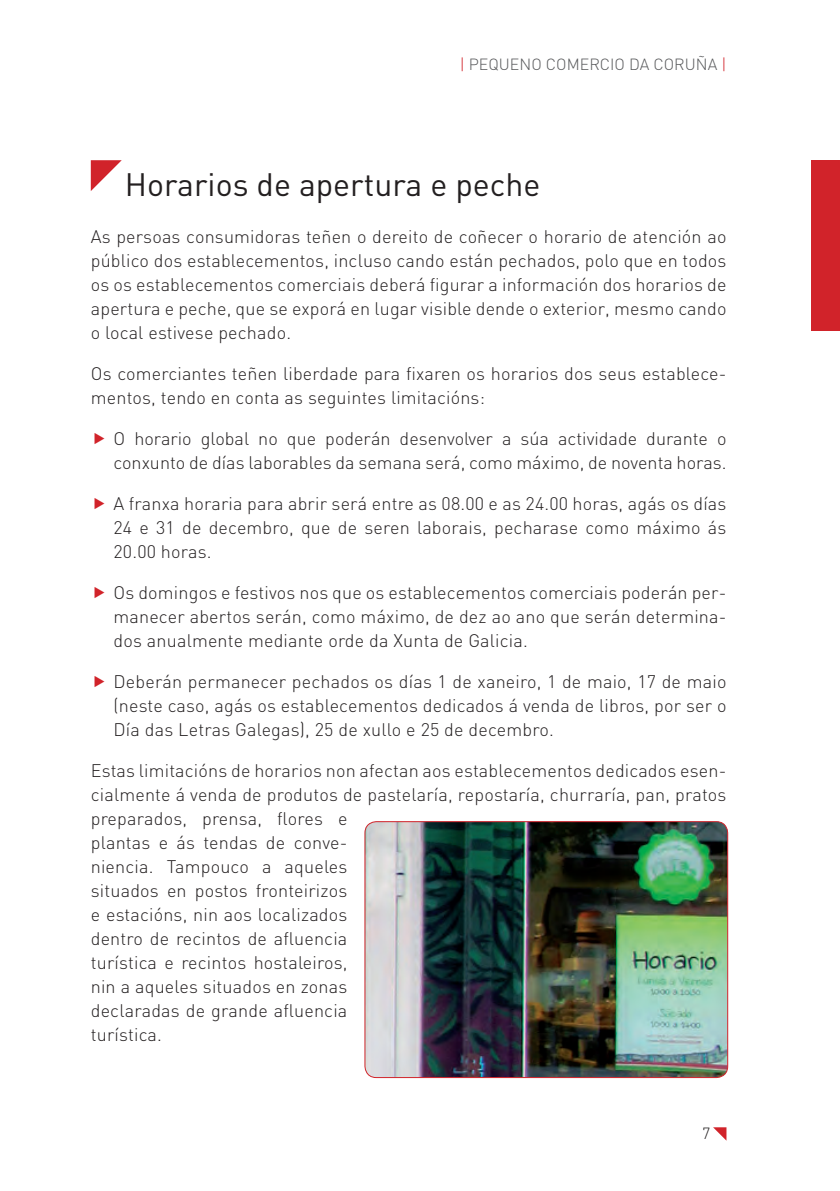
<style>
.page{position:relative;width:840px;height:1191px;background:#fff}
.page>*{position:absolute;margin:0;border:0;box-sizing:border-box;transform-origin:0 0}
.t1{font:32px "DIN";color:#231f20}
.t2{font:300 18px/24px "DIN";letter-spacing:.01em;color:#231f20;text-align:justify}
.t3{font:300 16px "DIN";color:#57585a}
.t4{font:300 16px "DIN";color:#231f20}
.s1{color:#d1232a}
</style>
<div class="page">
<svg style="left:713px;top:1127px;width:13px;height:13px"></svg>
<svg style="left:91px;top:160px;width:31px;height:31px"></svg>
<div style="left:811px;top:160px;width:28px;height:170px;background:#d1232a"></div>
<img style="left:366px;top:821px;width:361px;height:256px">
<div style="left:364px;top:821px;width:363px;height:257px;border:1px solid #d1232a;border-radius:11px"></div>
<p class="t3" style="left:459px;top:54px;width:268px"><span class="s1">|</span> PEQUENO COMERCIO DA CORUÑA <span class="s1">|</span></p>
<h1 class="t1" style="left:125px;top:165px;width:417px">Horarios de apertura e peche</h1>
<p class="t2" style="left:91px;top:224px;width:636px">As persoas consumidoras teñen o dereito de coñecer o horario de atención ao público dos establecementos, incluso cando están pechados, polo que en todos os os establecementos comerciais deberá figurar a información dos horarios de apertura e peche, que se exporá en lugar visible dende o exterior, mesmo cando o local estivese pechado.</p>
<p class="t2" style="left:91px;top:361px;width:636px">Os comerciantes teñen liberdade para fixaren os horarios dos seus establece&shy;mentos, tendo en conta as seguintes limitacións:</p>
<p class="t2" style="left:113px;top:426px;width:614px">O horario global no que poderán desenvolver a súa actividade durante o conxunto de días laborables da semana será, como máximo, de noventa horas.</p>
<p class="t2" style="left:113px;top:491px;width:614px">A franxa horaria para abrir será entre as 08.00 e as 24.00 horas, agás os días 24 e 31 de decembro, que de seren laborais, pecharase como máximo ás 20.00 horas.</p>
<p class="t2" style="left:113px;top:580px;width:614px">Os domingos e festivos nos que os establecementos comerciais poderán per&shy;manecer abertos serán, como máximo, de dez ao ano que serán determina&shy;dos anualmente mediante orde da Xunta de Galicia.</p>
<p class="t2" style="left:113px;top:669px;width:614px">Deberán permanecer pechados os días 1 de xaneiro, 1 de maio, 17 de maio (neste caso, agás os establecementos dedicados á venda de libros, por ser o Día das Letras Galegas), 25 de xullo e 25 de decembro.</p>
<p class="t2" style="left:91px;top:758px;width:636px;text-align:left">Estas limitacións de horarios non afectan aos establecementos dedicados esen&shy;cialmente á venda de produtos de pastelaría, repostaría, churraría, pan, pratos preparados, prensa, flores e<br>plantas e ás tendas de conve-<br>niencia. Tampouco a aqueles<br>situados en postos fronteirizos<br>e estacións, nin aos localizados<br>dentro de recintos de afluencia<br>turística e recintos hostaleiros,<br>nin a aqueles situados en zonas<br>declaradas de grande afluencia<br>turística.</p>
<p class="t4" style="left:701px;top:1123px;width:10px">7</p>
</div>
